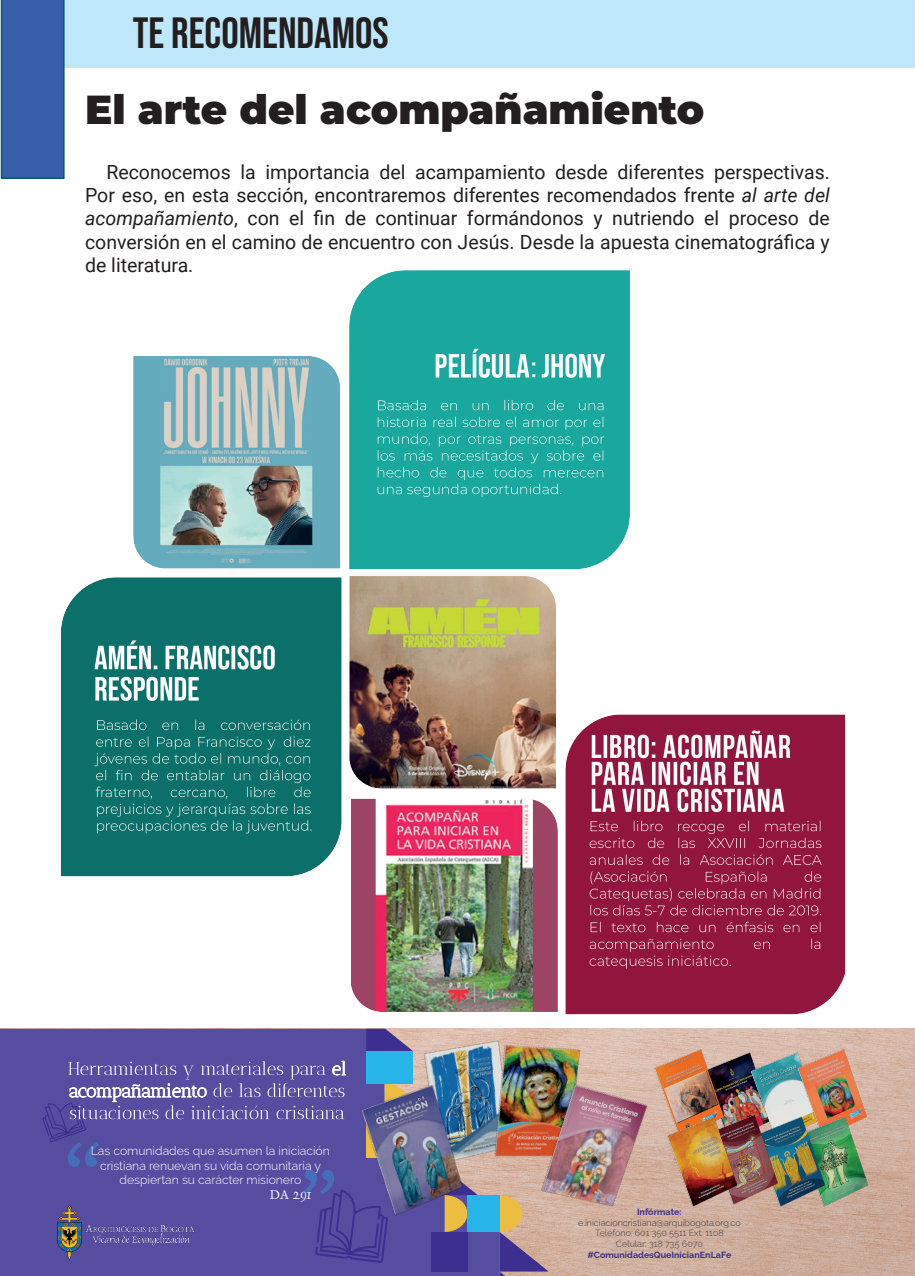
<style>
.page{position:relative;width:915px;height:1276px;background:#fff}
.page>*{position:absolute;margin:0;border:0;box-sizing:border-box;transform-origin:0 0}
.t1{font:43.5px "Bebas Neue";color:#231f20}
.tiyulo{font:900 40.5px "Montserrat";color:#231f20}
.texto{font:19.5px/23.4px "Roboto";color:#231f20;text-align:justify}
.t2{font:14.7px "Dauphin Plain";color:#fff}
.t3{font:100 12.15px/14.7px "Raleway";color:#fff;text-align:center}
.t4{font:100 9px/10.8px "Raleway";color:#3e3e3f;text-align:center}
.s1{font-style:italic}
.s2{color:#3d2f8f}
.s3{color:#3c2f8b}
</style>
<div class="page">
<div style="left:2px;top:0;width:912px;height:67px;background:#bee7fa"></div>
<svg style="left:1px;top:0;width:64px;height:179px;background:#335fa7"></svg>
<img style="left:61px;top:270px;width:569px;height:607px">
<img style="left:549px;top:710px;width:295px;height:305px">
<img style="left:737px;top:1028px;width:177px;height:248px">
<div style="left:0;top:1028px;width:442px;height:248px;background:#564da0"></div>
<div style="left:431px;top:1232px;width:36px;height:39px;background:#3d2f8f"></div>
<svg style="left:42px;top:1060px;width:389px;height:203px;background:#5c54a4"></svg>
<img style="left:766px;top:1035px;width:142px;height:67px">
<img style="left:737px;top:1035px;width:29px;height:65px">
<img style="left:867px;top:1102px;width:44px;height:120px">
<img style="left:780px;top:1102px;width:87px;height:120px">
<img style="left:737px;top:1100px;width:84px;height:120px">
<img style="left:737px;top:1102px;width:43px;height:120px">
<img style="left:331px;top:1028px;width:57px;height:30px">
<img style="left:388px;top:1028px;width:54px;height:30px">
<img style="left:288px;top:1058px;width:154px;height:187px">
<img style="left:442px;top:1028px;width:295px;height:248px">
<img style="left:49px;top:1201px;width:153px;height:61px">
<img style="left:351px;top:797px;width:223px;height:218px">
<p class="t1" style="left:133px;top:8px;width:257px">TE RECOMENDAMOS</p>
<p class="tiyulo" style="left:85px;top:83px;width:620px">El arte del acompañamiento</p>
<p class="texto" style="left:85px;top:159px;width:746px;text-indent:21px">Reconocemos la importancia del acampamiento desde diferentes perspectivas.<br>Por eso, en esta sección, encontraremos diferentes recomendados frente <span class="s1">al arte del acompañamiento</span>, con el fin de continuar formándonos y nutriendo el proceso de conversión en el camino de encuentro con Jesús. Desde la apuesta cinematográfica y de literatura.</p>
<p class="t3" style="left:91px;top:1142px;width:240px">Las comunidades que asumen la iniciación cristiana renuevan su vida comunitaria y despiertan su carácter misionero</p>
<p class="t2" style="left:270px;top:1185px;width:43px">DA 291</p>
<p class="t4" style="left:578px;top:1205px;width:164px"><span class="s2">Infórmate: </span>e.iniciacioncristiana@arquibogota.org.co<br>Teléfono: 601 350 5511 Ext. 1108<br>Celular: 318 735 6070 <span class="s3">#ComunidadesQueInicianEnLaFe</span></p>
</div>
